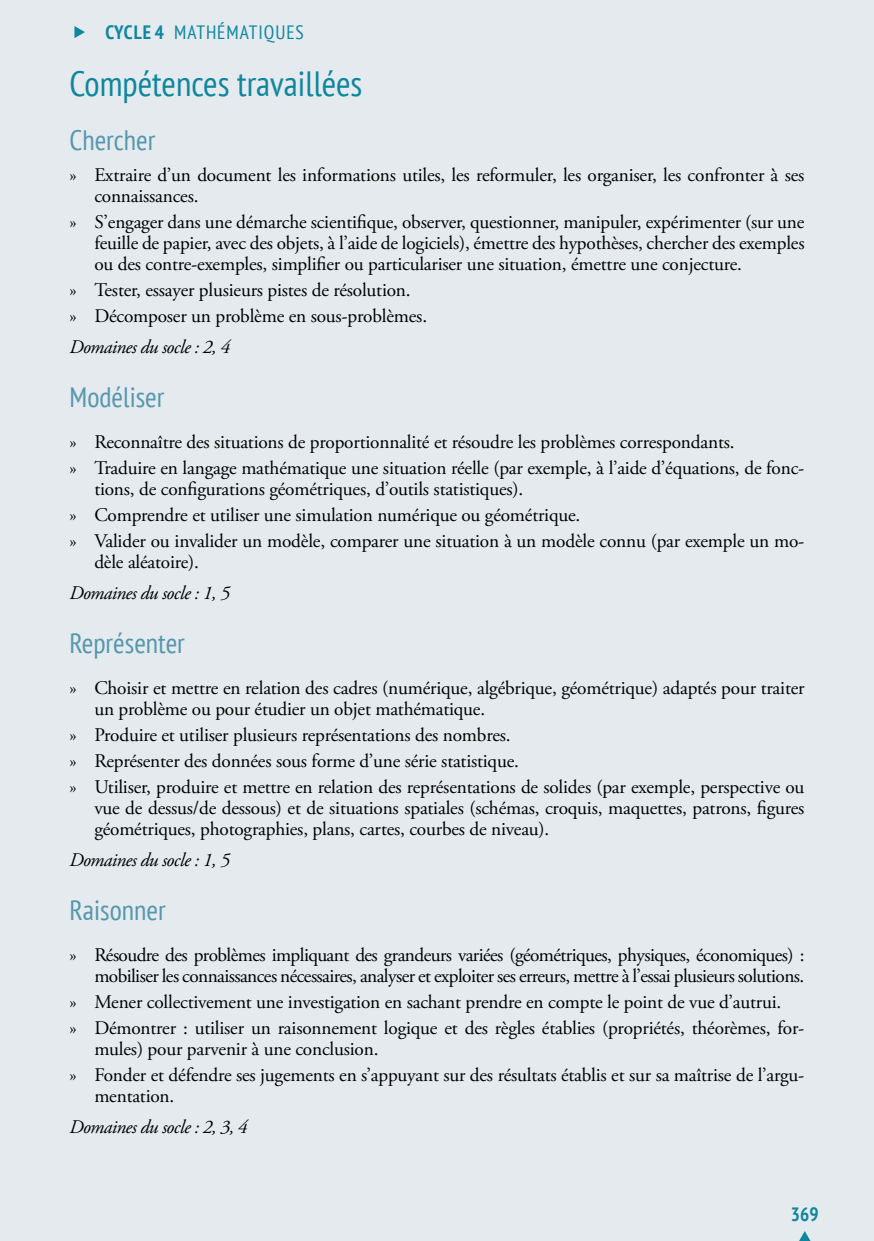
<style>
.page{position:relative;width:874px;height:1241px;background:#fff}
.page>*{position:absolute;margin:0;border:0;box-sizing:border-box;transform-origin:0 0}
.t1{font:condensed 35px "PT Sans";color:#0e869e}
.t2{font:condensed 28px "PT Sans";color:#5497ad}
.t3{font:19.25px/25.9px "Adobe Garamond Pro";letter-spacing:-.01em;color:#000}
.t4{font:19.25px/21px "Adobe Garamond Pro";letter-spacing:-.03em;color:#000;text-align:right}
.t5{font:italic 19.25px "Adobe Garamond Pro";letter-spacing:-.03em;color:#000}
.t6{font:condensed 19.25px "PT Sans";letter-spacing:.05em;color:#0e869e}
.t7{font:700 condensed 19.25px "PT Sans";color:#0e869e}
.s1{font-weight:700}
</style>
<div class="page">
<div style="left:0;top:0;width:873px;height:1240px;background:#e4eaee"></div>
<svg style="left:799px;top:1231px;width:11px;height:9px"></svg>
<p class="t6" style="left:105px;top:20px;width:200px"><span class="s1">Cycle 4</span> MATHÉMATIQUES</p>
<h1 class="t1" style="left:69px;top:61px;width:294px">Compétences travaillées</h1>
<h2 class="t2" style="left:69px;top:122px;width:87px">Chercher</h2>
<p class="t3" style="left:94px;top:165px;width:711px;line-height:21px;text-indent:-25px">» Extraire d’un document les informations utiles, les reformuler, les organiser, les confronter à ses connaissances.</p>
<p class="t3" style="left:94px;top:212px;width:711px;line-height:21px;text-align:justify;text-indent:-25px">» S’engager dans une démarche scientifique, observer, questionner, manipuler, expérimenter (sur une feuille de papier, avec des objets, à l’aide de logiciels), émettre des hypothèses, chercher des exemples ou des contre-exemples, simplifier ou particulariser une situation, émettre une conjecture.</p>
<p class="t3" style="left:69px;top:277px;width:359px">» Tester, essayer plusieurs pistes de résolution.<br>» Décomposer un problème en sous-problèmes.</p>
<p class="t5" style="left:69px;top:335px;width:162px">Domaines du socle : 2, 4</p>
<h2 class="t2" style="left:69px;top:379px;width:96px">Modéliser</h2>
<p class="t3" style="left:69px;top:429px;width:736px">» Reconnaître des situations de proportionnalité et résoudre les problèmes correspondants.<br>» Traduire en langage mathématique une situation réelle (par exemple, à l’aide d’équations, de fonc-</p>
<p class="t3" style="left:69px;top:476px;width:736px;text-indent:25px">tions, de configurations géométriques, d’outils statistiques).<br>» Comprendre et utiliser une simulation numérique ou géométrique.<br>» Valider ou invalider un modèle, comparer une situation à un modèle connu (par exemple un mo-</p>
<p class="t3" style="left:94px;top:549px;width:106px">dèle aléatoire).</p>
<p class="t5" style="left:69px;top:581px;width:162px">Domaines du socle : 1, 5</p>
<h2 class="t2" style="left:69px;top:625px;width:117px">Représenter</h2>
<p class="t3" style="left:94px;top:678px;width:711px;line-height:21px;text-indent:-25px">» Choisir et mettre en relation des cadres (numérique, algébrique, géométrique) adaptés pour traiter un problème ou pour étudier un objet mathématique.</p>
<p class="t3" style="left:69px;top:722px;width:736px">» Produire et utiliser plusieurs représentations des nombres.<br>» Représenter des données sous forme d’une série statistique.<br>» Utiliser, produire et mettre en relation des représentations de solides (par exemple, perspective ou</p>
<p class="t3" style="left:94px;top:798px;width:711px;line-height:21px">vue de dessus/de dessous) et de situations spatiales (schémas, croquis, maquettes, patrons, figures géométriques, photographies, plans, cartes, courbes de niveau).</p>
<p class="t5" style="left:69px;top:848px;width:162px">Domaines du socle : 1, 5</p>
<h2 class="t2" style="left:69px;top:892px;width:98px">Raisonner</h2>
<p class="t4" style="left:69px;top:945px;width:736px">» Résoudre des problèmes impliquant des grandeurs variées (géométriques, physiques, économiques) : mobiliser les connaissances nécessaires, analyser et exploiter ses erreurs, mettre à l’essai plusieurs solutions.</p>
<p class="t3" style="left:69px;top:989px;width:736px">» Mener collectivement une investigation en sachant prendre en compte le point de vue d’autrui.<br>» Démontrer : utiliser un raisonnement logique et des règles établies (propriétés, théorèmes, for-</p>
<p class="t3" style="left:69px;top:1036px;width:736px;text-indent:25px">mules) pour parvenir à une conclusion.<br>» Fonder et défendre ses jugements en s’appuyant sur des résultats établis et sur sa maîtrise de l’argu-</p>
<p class="t3" style="left:94px;top:1083px;width:81px">mentation.</p>
<p class="t5" style="left:69px;top:1115px;width:179px">Domaines du socle : 2, 3, 4</p>
<p class="t7" style="left:790px;top:1201px;width:29px">369</p>
</div>
